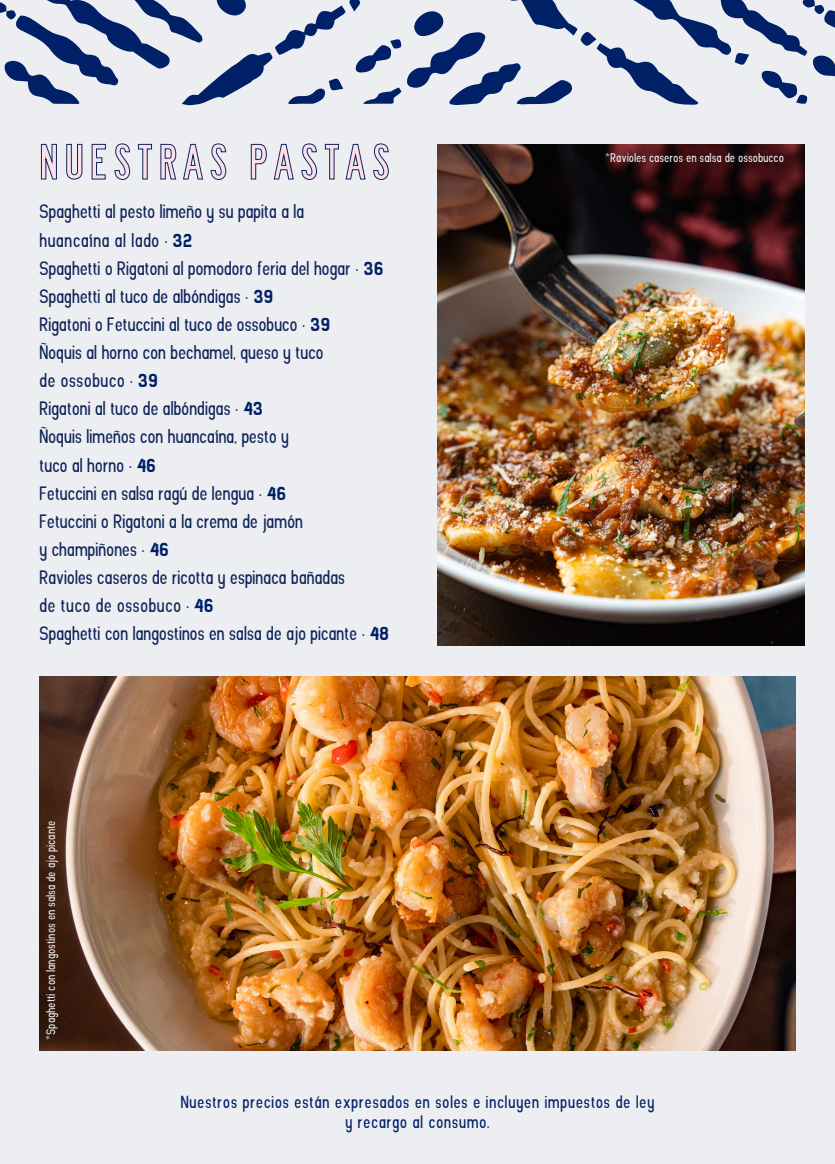
<style>
.page{position:relative;width:835px;height:1164px;background:#eceef1}
.page>*{position:absolute;margin:0;border:0;box-sizing:border-box;transform-origin:0 0}
.t1{font:300 extra-condensed 19.38px/28.1px "Gonero";letter-spacing:-.025em;color:#11255b}
.t2{font:300 extra-condensed 17.5px/19.2px "Gonero";letter-spacing:.02em;color:#002067;text-align:center}
.t3{font:300 extra-condensed 12.5px "Gonero";letter-spacing:-.01em;color:#eceef1}
.s1{font-weight:500;color:#002067}
</style>
<div class="page">
<svg style="left:0;top:0;width:835px;height:106px"></svg>
<img style="left:438px;top:144px;width:366px;height:501px">
<img style="left:39px;top:676px;width:757px;height:374px">
<svg style="left:40px;top:143px;width:17px;height:37px"></svg>
<svg style="left:66px;top:143px;width:17px;height:37px"></svg>
<svg style="left:91px;top:143px;width:15px;height:37px"></svg>
<svg style="left:114px;top:143px;width:16px;height:37px"></svg>
<svg style="left:138px;top:143px;width:14px;height:37px"></svg>
<svg style="left:160px;top:143px;width:43px;height:37px"></svg>
<svg style="left:210px;top:143px;width:17px;height:37px"></svg>
<svg style="left:250px;top:143px;width:16px;height:37px"></svg>
<svg style="left:273px;top:143px;width:21px;height:37px"></svg>
<svg style="left:301px;top:143px;width:16px;height:37px"></svg>
<svg style="left:324px;top:143px;width:15px;height:37px"></svg>
<svg style="left:345px;top:143px;width:21px;height:37px"></svg>
<svg style="left:373px;top:143px;width:16px;height:37px"></svg>
<p class="t1" style="left:39px;top:198px;width:352px">Spaghetti al pesto limeño y su papita a la<br>huancaína al lado · <span class="s1">32<br></span>Spaghetti o Rigatoni al pomodoro feria del hogar · <span class="s1">36<br></span>Spaghetti al tuco de albóndigas · <span class="s1">39<br></span>Rigatoni o Fetuccini al tuco de ossobuco · <span class="s1">39<br></span>Ñoquis al horno con bechamel, queso y tuco<br>de ossobuco · <span class="s1">39<br></span>Rigatoni al tuco de albóndigas · <span class="s1">43<br></span>Ñoquis limeños con huancaína, pesto y<br>tuco al horno · <span class="s1">46<br></span>Fetuccini en salsa ragú de lengua · <span class="s1">46<br></span>Fetuccini o Rigatoni a la crema de jamón<br>y champiñones · <span class="s1">46<br></span>Ravioles caseros de ricotta y espinaca bañadas<br>de tuco de ossobuco · <span class="s1">46<br></span>Spaghetti con langostinos en salsa de ajo picante · <span class="s1">48</span></p>
<p class="t3" style="left:44px;top:1039px;width:221px;rotate:-90deg">*Spaghetti con langostinos en salsa de ajo picante</p>
<p class="t3" style="left:605px;top:151px;width:180px">*Ravioles caseros en salsa de ossobucco</p>
<p class="t2" style="left:180px;top:1093px;width:476px">Nuestros precios están expresados en soles e incluyen impuestos de ley y recargo al consumo.</p>
</div>
